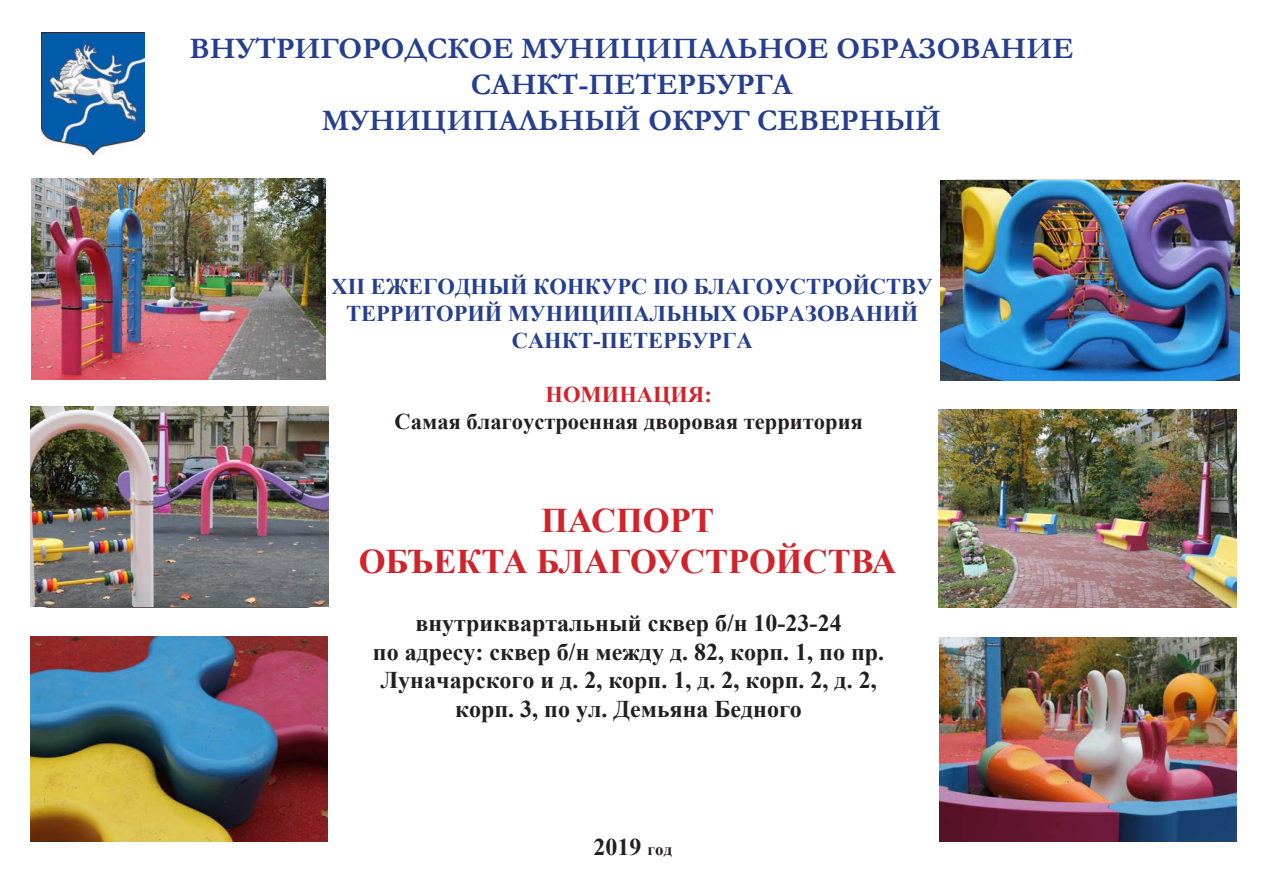
<style>
.page{position:relative;width:1263px;height:893px;background:#fff}
.page>*{position:absolute;margin:0;border:0;box-sizing:border-box;transform-origin:0 0}
.t1{font:700 34.5px/41.4px "Times New Roman";color:#d1232a;text-align:center}
.t2{font:700 30px/36px "Garamond";color:#253f8e;text-align:center}
.t3{font:700 24px/28.8px "Times New Roman";color:#231f20;text-align:center}
.t4{font:700 22.5px/27px "Times New Roman";color:#253f8e;text-align:center}
.t5{font:700 22.5px "Times New Roman";color:#231f20}
.t6{font:700 22.5px "Times New Roman";color:#d1232a}
.s1{font-size:16.8px}
</style>
<div class="page">
<img style="left:41px;top:32px;width:104px;height:123px">
<img style="left:31px;top:178px;width:295px;height:201px">
<img style="left:31px;top:406px;width:297px;height:201px">
<img style="left:940px;top:181px;width:300px;height:199px">
<img style="left:939px;top:409px;width:298px;height:199px">
<img style="left:940px;top:638px;width:296px;height:203px">
<img style="left:31px;top:637px;width:297px;height:204px">
<p class="t2" style="left:189px;top:30px;width:886px">ВНУТРИГОРОДСКОЕ МУНИЦИПАЛЬНОЕ ОБРАЗОВАНИЕ<br>САНКТ-ПЕТЕРБУРГА<br>МУНИЦИПАЛЬНЫЙ ОКРУГ СЕВЕРНЫЙ</p>
<p class="t4" style="left:332px;top:272px;width:603px">XII ЕЖЕГОДНЫЙ КОНКУРС ПО БЛАГОУСТРОЙСТВУ<br>ТЕРРИТОРИЙ МУНИЦИПАЛЬНЫХ ОБРАЗОВАНИЙ<br>САНКТ-ПЕТЕРБУРГА</p>
<p class="t6" style="left:546px;top:379px;width:168px">НОМИНАЦИЯ:</p>
<p class="t5" style="left:395px;top:406px;width:470px">Самая благоустроенная дворовая территория</p>
<h1 class="t1" style="left:359px;top:498px;width:539px">ПАСПОРТ<br>ОБЪЕКТА БЛАГОУСТРОЙСТВА</h1>
<p class="t3" style="left:373px;top:608px;width:513px">внутриквартальный сквер б/н 10-23-24<br>по адресу: сквер б/н между д. 82, корп. 1, по пр.<br>Луначарского и д. 2, корп. 1, д. 2, корп. 2, д. 2, корп. 3, по ул. Демьяна Бедного</p>
<p class="t3" style="left:594px;top:832px;width:80px">2019 <span class="s1">год</span></p>
</div>
